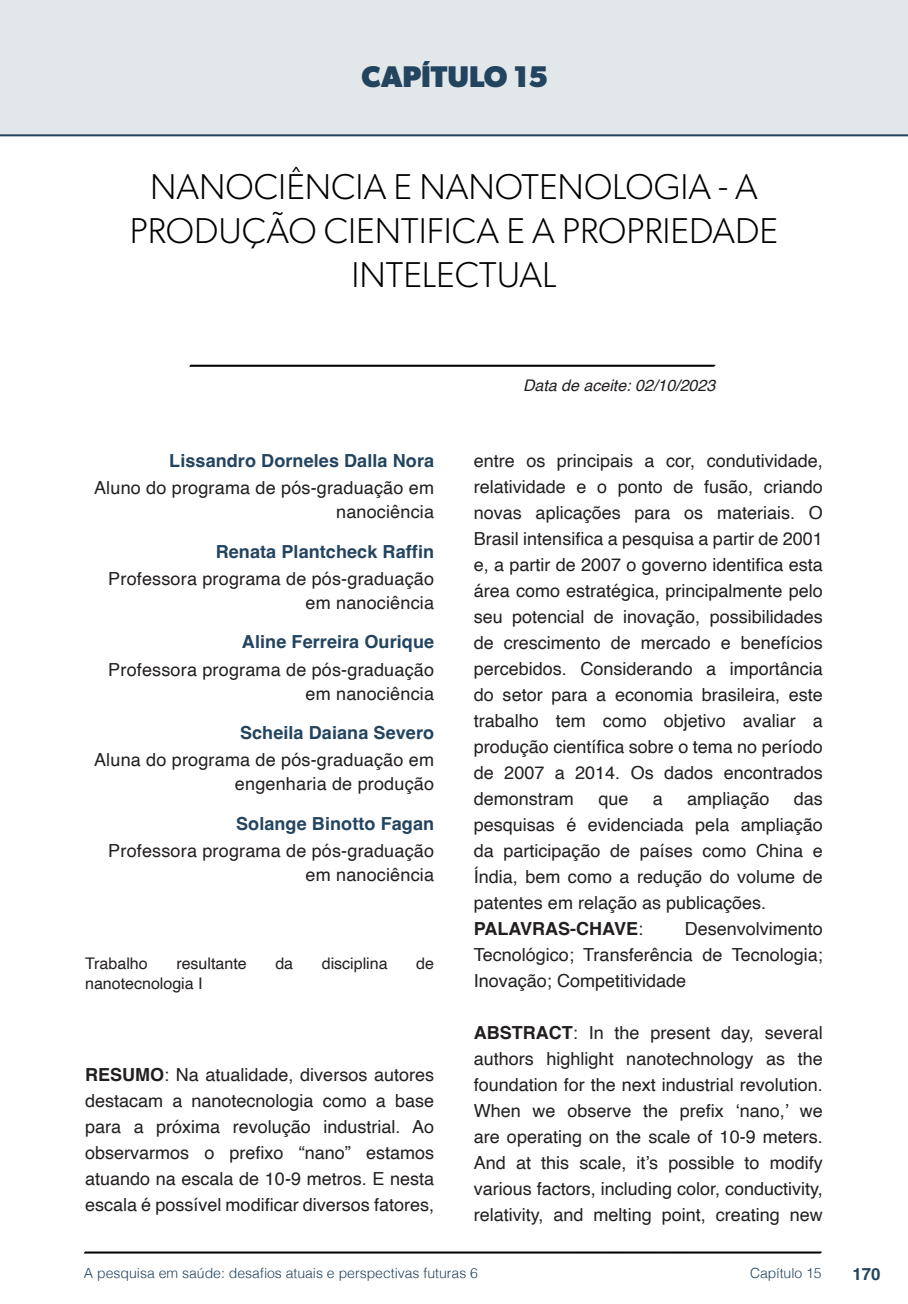
<style>
.page{position:relative;width:908px;height:1304px;background:#fff}
.page>*{position:absolute;margin:0;border:0;box-sizing:border-box;transform-origin:0 0}
.t1{font:300 36px/44px "Gibson";color:#000;text-align:center}
.t2{font:700 30px "Gibson";color:#23445f}
.t3{font:18px/26px "Helvetica";color:#231f20;text-align:right}
.t4{font:700 18px "Helvetica";letter-spacing:.005em;color:#23445f}
.t5{font:700 16.8px "Helvetica";color:#23445f}
.t6{font:16px "Helvetica";color:#231f20}
.t7{font:italic 16px "Helvetica";color:#231f20}
.t8{font:300 14px "Helvetica";color:#23445f}
.s1{font-weight:700}
</style>
<div class="page">
<svg style="left:84px;top:1251px;width:737px;height:3px;background:#515151"></svg>
<svg style="left:189px;top:364px;width:526px;height:3px;background:#4f4f4f"></svg>
<div style="left:0;top:0;width:907px;height:136px;background:#e2e7e9"></div>
<div style="left:44px;top:72px;width:68px;height:61px;background:#e2e7e9"></div>
<h2 class="t2" style="left:361px;top:58px;width:188px">CAPÍTULO 15</h2>
<h1 class="t1" style="left:130px;top:164px;width:649px">NANOCIÊNCIA E NANOTENOLOGIA - A<br>PRODUÇÃO CIENTIFICA E A PROPRIEDADE<br>INTELECTUAL</h1>
<p class="t4" style="left:169px;top:450px;width:266px">Lissandro Dorneles Dalla Nora</p>
<p class="t3" style="left:94px;top:477px;width:341px;line-height:24px">Aluno do programa de pós-graduação em nanociência</p>
<p class="t4" style="left:216px;top:540px;width:220px">Renata Plantcheck Raffin</p>
<p class="t3" style="left:108px;top:567px;width:327px;line-height:24px">Professora programa de pós-graduação em nanociência</p>
<p class="t4" style="left:242px;top:631px;width:193px">Aline Ferreira Ourique</p>
<p class="t3" style="left:108px;top:658px;width:327px;line-height:24px">Professora programa de pós-graduação em nanociência</p>
<p class="t4" style="left:240px;top:722px;width:195px">Scheila Daiana Severo</p>
<p class="t3" style="left:94px;top:749px;width:341px;line-height:24px">Aluna do programa de pós-graduação em engenharia de produção</p>
<p class="t4" style="left:236px;top:812px;width:199px">Solange Binotto Fagan</p>
<p class="t3" style="left:108px;top:839px;width:327px;line-height:24px">Professora programa de pós-graduação em nanociência</p>
<p class="t6" style="left:85px;top:951px;width:64px">Trabalho</p>
<p class="t6" style="left:176px;top:951px;width:72px">resultante</p>
<p class="t6" style="left:275px;top:951px;width:19px">da</p>
<p class="t6" style="left:321px;top:951px;width:67px">disciplina</p>
<p class="t6" style="left:416px;top:951px;width:19px">de</p>
<p class="t6" style="left:85px;top:971px;width:119px">nanotecnologia I</p>
<p class="t3" style="left:85px;top:1062px;width:350px;text-align:justify"><span class="s1">RESUMO</span>: Na atualidade, diversos autores destacam a nanotecnologia como a base para a próxima revolução industrial. Ao observarmos o prefixo “nano” estamos atuando na escala de 10-9 metros. E nesta escala é possível modificar diversos fatores,</p>
<p class="t7" style="left:523px;top:373px;width:194px">Data de aceite: 02/10/2023</p>
<p class="t3" style="left:473px;top:448px;width:350px;text-align:justify">entre os principais a cor, condutividade, relatividade e o ponto de fusão, criando novas aplicações para os materiais. O Brasil intensifica a pesquisa a partir de 2001 e, a partir de 2007 o governo identifica esta área como estratégica, principalmente pelo seu potencial de inovação, possibilidades de crescimento de mercado e benefícios percebidos. Considerando a importância do setor para a economia brasileira, este trabalho tem como objetivo avaliar a produção científica sobre o tema no período de 2007 a 2014. Os dados encontrados demonstram</p>
<p class="t3" style="left:473px;top:786px;width:350px;text-align:left;text-indent:320px">das pesquisas é evidenciada pela ampliação da participação de países como China e<br>Índia, bem como a redução do volume de patentes em relação as publicações.<br><span class="s1">PALAVRAS-CHAVE</span>:</p>
<p class="t3" style="left:598px;top:786px;width:32px">que</p>
<p class="t3" style="left:652px;top:786px;width:12px">a</p>
<p class="t3" style="left:687px;top:786px;width:84px">ampliação</p>
<p class="t3" style="left:473px;top:916px;width:350px;text-align:justify;text-indent:211px">Desenvolvimento Tecnológico; Transferência de Tecnologia; Inovação; Competitividade</p>
<p class="t3" style="left:473px;top:1020px;width:350px;text-align:justify"><span class="s1">ABSTRACT</span>: In the present day, several authors highlight nanotechnology as the foundation for the next industrial revolution.<br>When we observe the prefix ‘nano,’ we are operating on the scale of 10-9 meters.<br>And at this scale, it’s possible to modify various factors, including color, conductivity, relativity, and melting point, creating new</p>
<p class="t8" style="left:84px;top:1261px;width:395px">A pesquisa em saúde: desafios atuais e perspectivas futuras 6</p>
<p class="t8" style="left:749px;top:1261px;width:73px">Capítulo 15</p>
<p class="t5" style="left:851px;top:1264px;width:30px">170</p>
</div>
